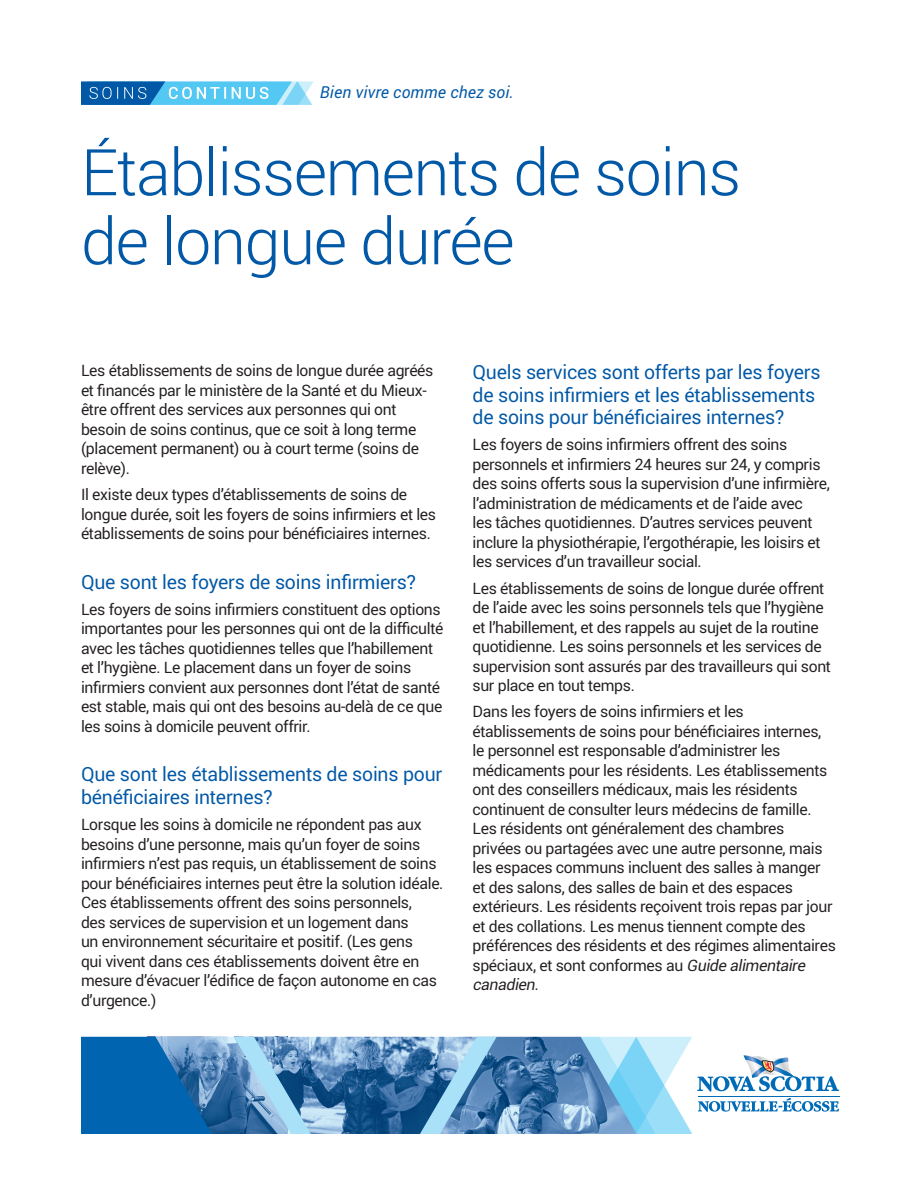
<style>
.page{position:relative;width:918px;height:1188px;background:#fff}
.page>*{position:absolute;margin:0;border:0;box-sizing:border-box;transform-origin:0 0}
.Program_Head{font:300 64.5px/69px "Roboto";letter-spacing:-.02em;color:#0158a6}
.t1{font:19.5px/22.5px "Roboto";letter-spacing:-.01em;color:#0158a6}
.t2{font:italic 16.5px "Roboto";letter-spacing:.01em;color:#0158a6}
.Body_Text{font:15.75px/19.5px "Roboto";letter-spacing:-.02em;color:#231f20}
.s1{font-style:italic}
</style>
<div class="page">
<hr style="left:698px;top:1096px;width:142px;height:1px;background:#006bb6">
<svg style="left:656px;top:1037px;width:183px;height:97px"></svg>
<svg style="left:81px;top:1037px;width:575px;height:97px;background:#4e8abb"></svg>
<svg style="left:81px;top:81px;width:233px;height:24px;background:#57afde"></svg>
<p class="t2" style="left:320px;top:83px;width:195px">Bien vivre comme chez soi.</p>
<h1 class="Program_Head" style="left:81px;top:136px;width:662px">Établissements de soins de longue durée</h1>
<p class="Body_Text" style="left:81px;top:360px;width:354px">Les établissements de soins de longue durée agréés et financés par le ministère de la Santé et du Mieux&shy;être offrent des services aux personnes qui ont besoin de soins continus, que ce soit à long terme (placement permanent) ou à court terme (soins de relève).</p>
<p class="Body_Text" style="left:81px;top:484px;width:357px">Il existe deux types d’établissements de soins de longue durée, soit les foyers de soins infirmiers et les établissements de soins pour bénéficiaires internes.</p>
<h2 class="t1" style="left:81px;top:570px;width:337px">Que sont les foyers de soins infirmiers?</h2>
<p class="Body_Text" style="left:81px;top:599px;width:364px">Les foyers de soins infirmiers constituent des options importantes pour les personnes qui ont de la difficulté avec les tâches quotidiennes telles que l’habillement et l’hygiène. Le placement dans un foyer de soins infirmiers convient aux personnes dont l’état de santé est stable, mais qui ont des besoins au-delà de ce que les soins à domicile peuvent offrir.</p>
<h2 class="t1" style="left:81px;top:762px;width:363px">Que sont les établissements de soins pour bénéficiaires internes?</h2>
<p class="Body_Text" style="left:81px;top:814px;width:364px">Lorsque les soins à domicile ne répondent pas aux besoins d’une personne, mais qu’un foyer de soins infirmiers n’est pas requis, un établissement de soins pour bénéficiaires internes peut être la solution idéale.<br>Ces établissements offrent des soins personnels,<br>des services de supervision et un logement dans<br>un environnement sécuritaire et positif. (Les gens<br>qui vivent dans ces établissements doivent être en mesure d’évacuer l’édifice de façon autonome en cas d’urgence.)</p>
<h2 class="t1" style="left:472px;top:360px;width:350px">Quels services sont offerts par les foyers de soins infirmiers et les établissements de soins pour bénéficiaires internes?</h2>
<p class="Body_Text" style="left:472px;top:435px;width:359px">Les foyers de soins infirmiers offrent des soins personnels et infirmiers 24 heures sur 24, y compris des soins offerts sous la supervision d’une infirmière, l’administration de médicaments et de l’aide avec<br>les tâches quotidiennes. D’autres services peuvent inclure la physiothérapie, l’ergothérapie, les loisirs et les services d’un travailleur social.</p>
<p class="Body_Text" style="left:472px;top:578px;width:360px">Les établissements de soins de longue durée offrent de l’aide avec les soins personnels tels que l’hygiène et l’habillement, et des rappels au sujet de la routine quotidienne. Les soins personnels et les services de supervision sont assurés par des travailleurs qui sont sur place en tout temps.</p>
<p class="Body_Text" style="left:472px;top:702px;width:365px">Dans les foyers de soins infirmiers et les établissements de soins pour bénéficiaires internes, le personnel est responsable d’administrer les médicaments pour les résidents. Les établissements ont des conseillers médicaux, mais les résidents continuent de consulter leurs médecins de famille.<br>Les résidents ont généralement des chambres privées ou partagées avec une autre personne, mais les espaces communs incluent des salles à manger et des salons, des salles de bain et des espaces extérieurs. Les résidents reçoivent trois repas par jour et des collations. Les menus tiennent compte des préférences des résidents et des régimes alimentaires spéciaux, et sont conformes au <span class="s1">Guide alimentaire canadien.</span></p>
</div>
